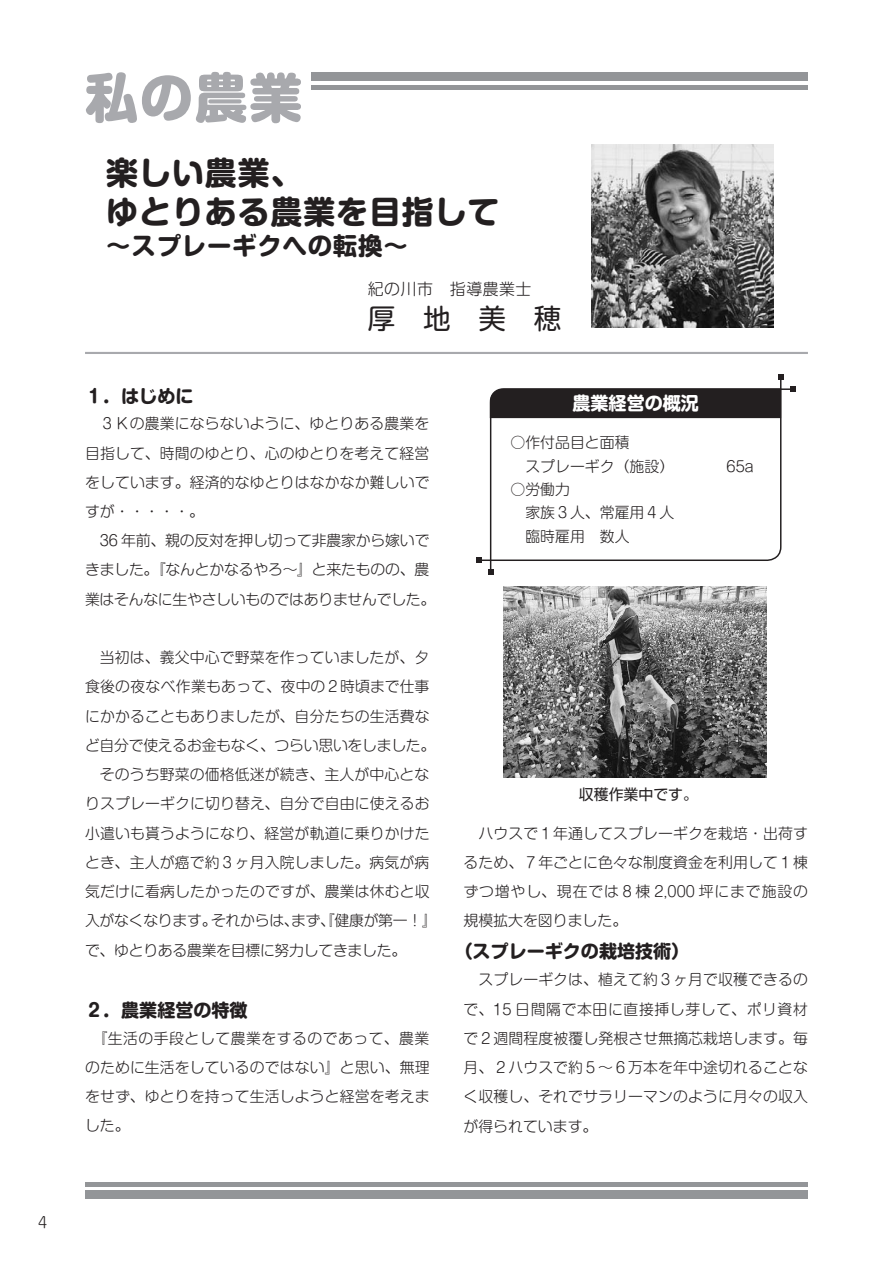
<style>
.page{position:relative;width:893px;height:1263px;background:#fff}
.page>*{position:absolute;margin:0;border:0;box-sizing:border-box;transform-origin:0 0}
.t1{font:800 53.1px "Shin M Go Pro";color:#a8a9ad}
.t2{font:700 31.95px/38.2px "Shin M Go Pro";letter-spacing:.03em;color:#231f20}
.t3{font:27.6px "Shin M Go Pro";color:#231f20}
.t4{font:700 24.45px "Shin M Go Pro";letter-spacing:.03em;color:#231f20}
.t5{font:700 18px "Shin M Go Pro";color:#231f20}
.t6{font:700 18px "Shin M Go Pro";color:#fff}
.t7{font:300 15.9px "Shin M Go Pro";letter-spacing:.03em;color:#231f20}
.t8{font:300 14.85px/29.2px "Shin M Go Pro";letter-spacing:.005em;color:#231f20;text-align:justify}
.t9{font:300 14.85px "Shin M Go Pro";letter-spacing:-.02em;color:#231f20}
.t10{font:300 14.85px/29.2px "Shin M Go Pro";letter-spacing:-.015em;color:#231f20}
.t11{font:14.85px "Shin Go Pro";color:#231f20}
</style>
<div class="page">
<div style="left:85px;top:72px;width:723px;height:9px;background:#939598"></div>
<hr style="left:85px;top:85px;width:723px;height:4px;background:#939598">
<div style="left:85px;top:1191px;width:723px;height:8px;background:#939598"></div>
<hr style="left:85px;top:1182px;width:723px;height:4px;background:#939598">
<img style="left:591px;top:145px;width:183px;height:182px">
<hr style="left:85px;top:352px;width:723px;height:2px;background:#a8a9ad">
<div style="left:81px;top:60px;width:229px;height:43px;background:#fff"></div>
<img style="left:503px;top:587px;width:263px;height:191px">
<svg style="left:476px;top:557px;width:6px;height:6px"></svg>
<svg style="left:778px;top:374px;width:6px;height:6px"></svg>
<svg style="left:489px;top:388px;width:301px;height:181px"></svg>
<svg style="left:790px;top:386px;width:6px;height:6px"></svg>
<svg style="left:488px;top:569px;width:6px;height:6px"></svg>
<div style="left:490px;top:388px;width:291px;height:30px;background:#231f20"></div>
<p class="t8" style="left:38px;top:1206px;width:11px">4</p>
<h1 class="t1" style="left:85px;top:54px;width:219px">私の農業</h1>
<h2 class="t2" style="left:106px;top:150px;width:395px">楽しい農業、<br>ゆとりある農業を目指して</h2>
<h3 class="t4" style="left:106px;top:226px;width:303px">～スプレーギクへの転換～</h3>
<p class="t7" style="left:368px;top:276px;width:165px">紀の川市　指導農業士</p>
<h3 class="t3" style="left:368px;top:297px;width:195px">厚　地　美　穂</h3>
<p class="t5" style="left:85px;top:381px;width:110px">１．はじめに</p>
<p class="t8" style="left:85px;top:407px;width:346px;text-indent:15px">３Ｋの農業にならないように、ゆとりある農業を目指して、時間のゆとり、心のゆとりを考えて経営をしています。経済的なゆとりはなかなか難しいですが・・・・・。</p>
<p class="t10" style="left:85px;top:524px;width:352px;text-indent:15px">36 年前、親の反対を押し切って非農家から嫁いできました。『なんとかなるやろ～』と来たものの、農業はそんなに生やさしいものではありませんでした。</p>
<p class="t6" style="left:572px;top:389px;width:128px">農業経営の概況</p>
<p class="t8" style="left:510px;top:429px;width:165px;line-height:23.4px">○作付品目と面積<br>　スプレーギク（施設）</p>
<p class="t8" style="left:510px;top:476px;width:165px;line-height:23.4px;text-align:left">○労働力<br>　家族３人、常雇用４人　臨時雇用　数人</p>
<p class="t8" style="left:727px;top:450px;width:29px">65a</p>
<p class="t8" style="left:100px;top:641px;width:331px">当初は、義父中心で野菜を作っていましたが、夕</p>
<p class="t8" style="left:85px;top:670px;width:346px">食後の夜なべ作業もあって、夜中の２時頃まで仕事</p>
<p class="t8" style="left:85px;top:700px;width:346px">にかかることもありましたが、自分たちの生活費な</p>
<p class="t9" style="left:85px;top:733px;width:352px">ど自分で使えるお金もなく、つらい思いをしました。</p>
<p class="t8" style="left:100px;top:758px;width:331px">そのうち野菜の価格低迷が続き、主人が中心とな</p>
<p class="t8" style="left:85px;top:787px;width:346px">りスプレーギクに切り替え、自分で自由に使えるお</p>
<p class="t8" style="left:85px;top:816px;width:346px">小遣いも貰うようになり、経営が軌道に乗りかけた</p>
<p class="t8" style="left:85px;top:846px;width:346px">とき、主人が癌で約３ヶ月入院しました。病気が病</p>
<p class="t8" style="left:85px;top:875px;width:346px">気だけに看病したかったのですが、農業は休むと収</p>
<p class="t9" style="left:85px;top:909px;width:353px">入がなくなります。それからは、まず、『健康が第一！』</p>
<p class="t9" style="left:85px;top:938px;width:323px">で、ゆとりある農業を目標に努力してきました。</p>
<p class="t5" style="left:85px;top:995px;width:164px">２．農業経営の特徴</p>
<p class="t8" style="left:85px;top:1022px;width:346px;text-indent:7px">『生活の手段として農業をするのであって、農業のために生活をしているのではない』と思い、無理をせず、ゆとりを持って生活しようと経営を考えました。</p>
<p class="t11" style="left:579px;top:783px;width:121px">収穫作業中です。</p>
<p class="t8" style="left:463px;top:817px;width:346px;text-indent:15px">ハウスで１年通してスプレーギクを栽培・出荷するため、７年ごとに色々な制度資金を利用して１棟ずつ増やし、現在では８棟 2,000 坪にまで施設の規模拡大を図りました。</p>
<p class="t5" style="left:454px;top:937px;width:236px">（スプレーギクの栽培技術）</p>
<p class="t8" style="left:463px;top:963px;width:346px;text-indent:15px">スプレーギクは、植えて約３ヶ月で収穫できるので、15 日間隔で本田に直接挿し芽して、ポリ資材で２週間程度被覆し発根させ無摘芯栽培します。毎月、２ハウスで約５～６万本を年中途切れることなく収穫し、それでサラリーマンのように月々の収入が得られています。</p>
</div>
